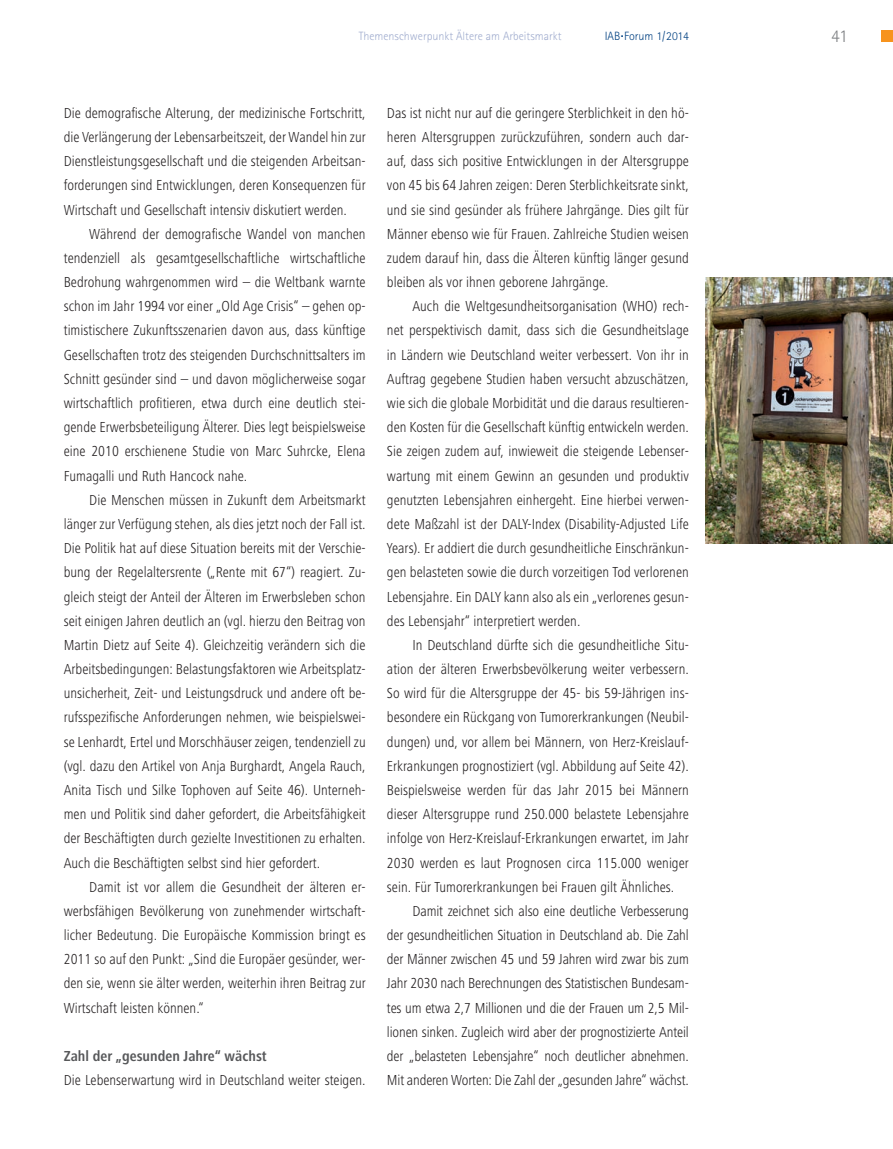
<style>
.page{position:relative;width:893px;height:1149px;background:#fff}
.page>*{position:absolute;margin:0;border:0;box-sizing:border-box;transform-origin:0 0}
.t1{font:300 18px "Rotis Sans Serif";color:#808285}
.t2{font:300 condensed 15px/24.2px "Frutiger Next LT";color:#231f20;text-align:justify}
.t3{font:700 condensed 15px "Frutiger Next LT";color:#57585a}
.t4{font:300 12px "Rotis Sans Serif";color:#a0acce}
.t5{font:300 12px "Rotis Sans Serif";color:#014081}
</style>
<div class="page">
<div style="left:881px;top:30px;width:12px;height:12px;background:#f7931d"></div>
<img style="left:706px;top:277px;width:187px;height:266px">
<p class="t4" style="left:359px;top:32px;width:204px">Themenschwerpunkt Ältere am Arbeitsmarkt</p>
<p class="t5" style="left:605px;top:32px;width:86px">IAB<sup>.</sup> Forum 1/2014</p>
<p class="t1" style="left:831px;top:30px;width:18px">41</p>
<p class="t2" style="left:64px;top:102px;width:303px">Die demografische Alterung, der medizinische Fortschritt, die Verlängerung der Lebensarbeitszeit, der Wandel hin zur Dienstleistungsgesellschaft und die steigenden Arbeitsan&shy;forderungen sind Entwicklungen, deren Konsequenzen für Wirtschaft und Gesellschaft intensiv diskutiert werden.</p>
<p class="t2" style="left:64px;top:223px;width:303px;text-indent:26px">Während der demografische Wandel von manchen tendenziell als gesamtgesellschaftliche wirtschaftliche Bedrohung wahrgenommen wird – die Weltbank warnte schon im Jahr 1994 vor einer „Old Age Crisis“ – gehen op&shy;timistischere Zukunftsszenarien davon aus, dass künftige Gesellschaften trotz des steigenden Durchschnittsalters im Schnitt gesünder sind – und davon möglicherweise sogar wirtschaftlich profitieren, etwa durch eine deutlich stei&shy;gende Erwerbsbeteiligung Älterer. Dies legt beispielsweise eine 2010 erschienene Studie von Marc Suhrcke, Elena Fumagalli und Ruth Hancock nahe.</p>
<p class="t2" style="left:64px;top:489px;width:303px;text-indent:26px">Die Menschen müssen in Zukunft dem Arbeitsmarkt länger zur Verfügung stehen, als dies jetzt noch der Fall ist.<br>Die Politik hat auf diese Situation bereits mit der Verschie&shy;bung der Regelaltersrente („Rente mit 67“) reagiert. Zu&shy;gleich steigt der Anteil der Älteren im Erwerbsleben schon seit einigen Jahren deutlich an (vgl. hierzu den Beitrag von Martin Dietz auf Seite 4). Gleichzeitig verändern sich die Arbeitsbedingungen: Belastungsfaktoren wie Arbeitsplatz&shy;unsicherheit, Zeit- und Leistungsdruck und andere oft be&shy;rufsspezifische Anforderungen nehmen, wie beispielswei&shy;se Lenhardt, Ertel und Morschhäuser zeigen, tendenziell zu (vgl. dazu den Artikel von Anja Burghardt, Angela Rauch, Anita Tisch und Silke Tophoven auf Seite 46). Unterneh&shy;men und Politik sind daher gefordert, die Arbeitsfähigkeit der Beschäftigten durch gezielte Investitionen zu erhalten.<br>Auch die Beschäftigten selbst sind hier gefordert.</p>
<p class="t2" style="left:64px;top:876px;width:303px;text-indent:26px">Damit ist vor allem die Gesundheit der älteren er&shy;werbsfähigen Bevölkerung von zunehmender wirtschaft&shy;licher Bedeutung. Die Europäische Kommission bringt es 2011 so auf den Punkt: „Sind die Europäer gesünder, wer&shy;den sie, wenn sie älter werden, weiterhin ihren Beitrag zur Wirtschaft leisten können.“</p>
<p class="t3" style="left:64px;top:1049px;width:205px">Zahl der „gesunden Jahre“ wächst</p>
<p class="t2" style="left:64px;top:1069px;width:303px">Die Lebenserwartung wird in Deutschland weiter steigen.</p>
<p class="t2" style="left:387px;top:102px;width:303px">Das ist nicht nur auf die geringere Sterblichkeit in den hö&shy;heren Altersgruppen zurückzuführen, sondern auch dar&shy;auf, dass sich positive Entwicklungen in der Altersgruppe von 45 bis 64 Jahren zeigen: Deren Sterblichkeitsrate sinkt, und sie sind gesünder als frühere Jahrgänge. Dies gilt für Männer ebenso wie für Frauen. Zahlreiche Studien weisen zudem darauf hin, dass die Älteren künftig länger gesund bleiben als vor ihnen geborene Jahrgänge.</p>
<p class="t2" style="left:387px;top:296px;width:303px;text-indent:26px">Auch die Weltgesundheitsorganisation (WHO) rech&shy;net perspektivisch damit, dass sich die Gesundheitslage in Ländern wie Deutschland weiter verbessert. Von ihr in Auftrag gegebene Studien haben versucht abzuschätzen, wie sich die globale Morbidität und die daraus resultieren&shy;den Kosten für die Gesellschaft künftig entwickeln werden.<br>Sie zeigen zudem auf, inwieweit die steigende Lebenser&shy;wartung mit einem Gewinn an gesunden und produktiv genutzten Lebensjahren einhergeht. Eine hierbei verwen&shy;dete Maßzahl ist der DALY-Index (Disability-Adjusted Life Years). Er addiert die durch gesundheitliche Einschränkun&shy;gen belasteten sowie die durch vorzeitigen Tod verlorenen Lebensjahre. Ein DALY kann also als ein „verlorenes gesun&shy;des Lebensjahr“ interpretiert werden.</p>
<p class="t2" style="left:412px;top:634px;width:278px">In Deutschland dürfte sich die gesundheitliche Situ-</p>
<p class="t2" style="left:387px;top:658px;width:303px">ation der älteren Erwerbsbevölkerung weiter verbessern.</p>
<p class="t2" style="left:387px;top:682px;width:303px">So wird für die Altersgruppe der 45- bis 59-Jährigen ins-</p>
<p class="t2" style="left:387px;top:706px;width:303px">besondere ein Rückgang von Tumorerkrankungen (Neubil-</p>
<p class="t2" style="left:387px;top:731px;width:303px">dungen) und, vor allem bei Männern, von Herz-Kreislauf-</p>
<p class="t2" style="left:387px;top:755px;width:303px">Erkrankungen prognostiziert (vgl. Abbildung auf Seite 42).</p>
<p class="t2" style="left:387px;top:779px;width:303px">Beispielsweise werden für das Jahr 2015 bei Männern</p>
<p class="t2" style="left:387px;top:803px;width:303px">dieser Altersgruppe rund 250.000 belastete Lebensjahre</p>
<p class="t2" style="left:387px;top:827px;width:303px">infolge von Herz-Kreislauf-Erkrankungen erwartet, im Jahr</p>
<p class="t2" style="left:387px;top:851px;width:303px">2030 werden es laut Prognosen circa 115.000 weniger</p>
<p class="t2" style="left:387px;top:876px;width:289px">sein. Für Tumorerkrankungen bei Frauen gilt Ähnliches.</p>
<p class="t2" style="left:412px;top:900px;width:278px">Damit zeichnet sich also eine deutliche Verbesserung</p>
<p class="t2" style="left:387px;top:924px;width:303px">der gesundheitlichen Situation in Deutschland ab. Die Zahl</p>
<p class="t2" style="left:387px;top:948px;width:303px">der Männer zwischen 45 und 59 Jahren wird zwar bis zum</p>
<p class="t2" style="left:387px;top:972px;width:303px">Jahr 2030 nach Berechnungen des Statistischen Bundesam-</p>
<p class="t2" style="left:387px;top:996px;width:303px">tes um etwa 2,7 Millionen und die der Frauen um 2,5 Mil-</p>
<p class="t2" style="left:387px;top:1021px;width:303px">lionen sinken. Zugleich wird aber der prognostizierte Anteil</p>
<p class="t2" style="left:387px;top:1045px;width:303px">der „belasteten Lebensjahre“ noch deutlicher abnehmen.</p>
<p class="t2" style="left:387px;top:1069px;width:303px">Mit anderen Worten: Die Zahl der „gesunden Jahre“ wächst.</p>
</div>
